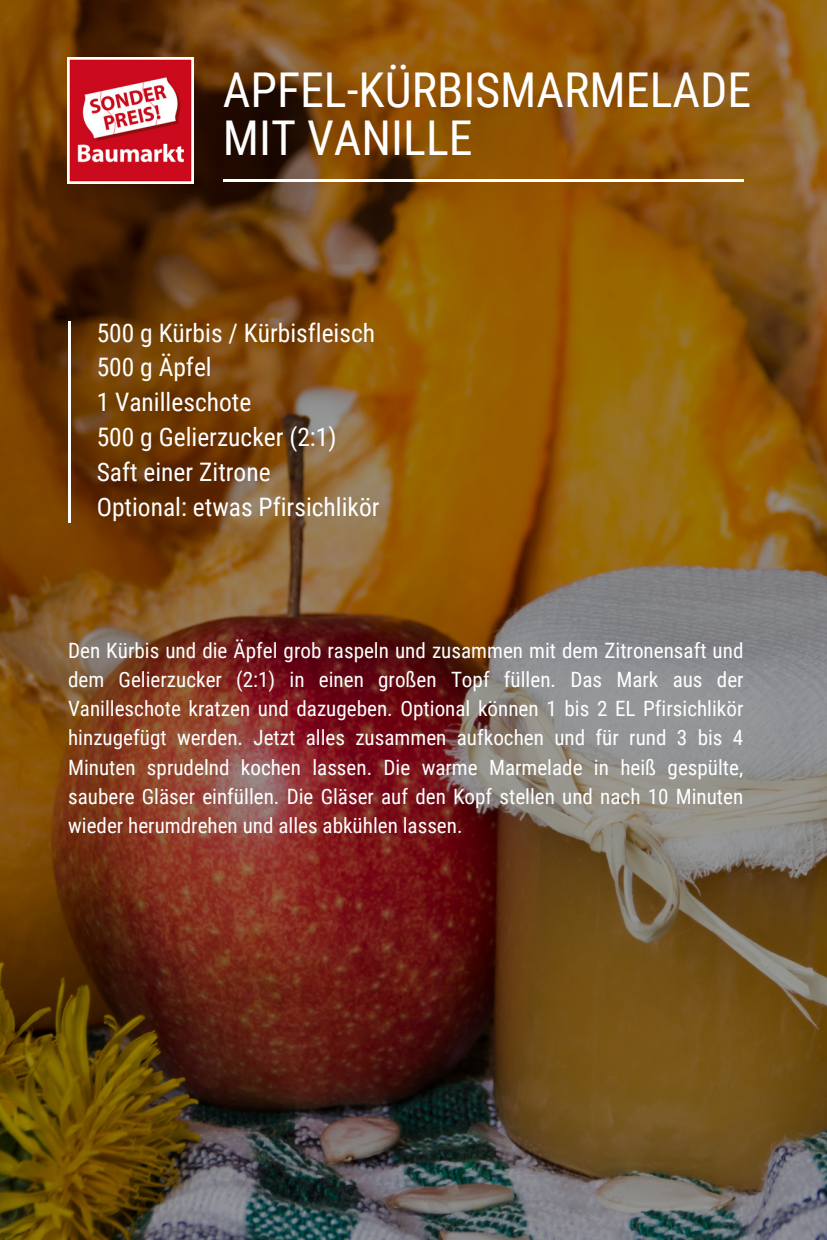
<style>
.page{position:relative;width:827px;height:1240px;background:#fff}
.page>*{position:absolute;margin:0;border:0;box-sizing:border-box;transform-origin:0 0}
.t1{font:48px "Roboto Condensed";color:#fff}
.t2{font:25.5px "Roboto Condensed";color:#fff}
.t3{font:21.15px/29.2px "Roboto Condensed";color:#fff;text-align:justify}
</style>
<div class="page">
<img style="left:0;top:0;width:827px;height:1240px">
<hr style="left:68px;top:321px;width:2px;height:201px;background:#fff">
<hr style="left:223px;top:180px;width:521px;height:2px;background:#fff">
<img style="left:68px;top:57px;width:126px;height:126px">
<p class="t1" style="left:223px;top:62px;width:530px">APFEL-KÜRBISMARMELADE</p>
<p class="t1" style="left:223px;top:110px;width:251px">MIT VANILLE</p>
<p class="t2" style="left:97px;top:318px;width:280px">500 g Kürbis / Kürbisfleisch</p>
<p class="t2" style="left:97px;top:353px;width:117px">500 g Äpfel</p>
<p class="t2" style="left:97px;top:388px;width:156px">1 Vanilleschote</p>
<p class="t2" style="left:97px;top:422px;width:241px">500 g Gelierzucker (2:1)</p>
<p class="t2" style="left:97px;top:457px;width:175px">Saft einer Zitrone</p>
<p class="t2" style="left:97px;top:492px;width:284px">Optional: etwas Pfirsichlikör</p>
<p class="t3" style="left:68px;top:636px;width:677px">Den Kürbis und die Äpfel grob raspeln und zusammen mit dem Zitronensaft und dem Gelierzucker (2:1) in einen großen Topf füllen. Das Mark aus der Vanilleschote kratzen und dazugeben. Optional können 1 bis 2 EL Pfirsichlikör hinzugefügt werden. Jetzt alles zusammen aufkochen und für rund 3 bis 4<br>Minuten sprudelnd kochen lassen. Die warme Marmelade in heiß gespülte, saubere Gläser einfüllen. Die Gläser auf den Kopf stellen und nach 10 Minuten wieder herumdrehen und alles abkühlen lassen.</p>
</div>
